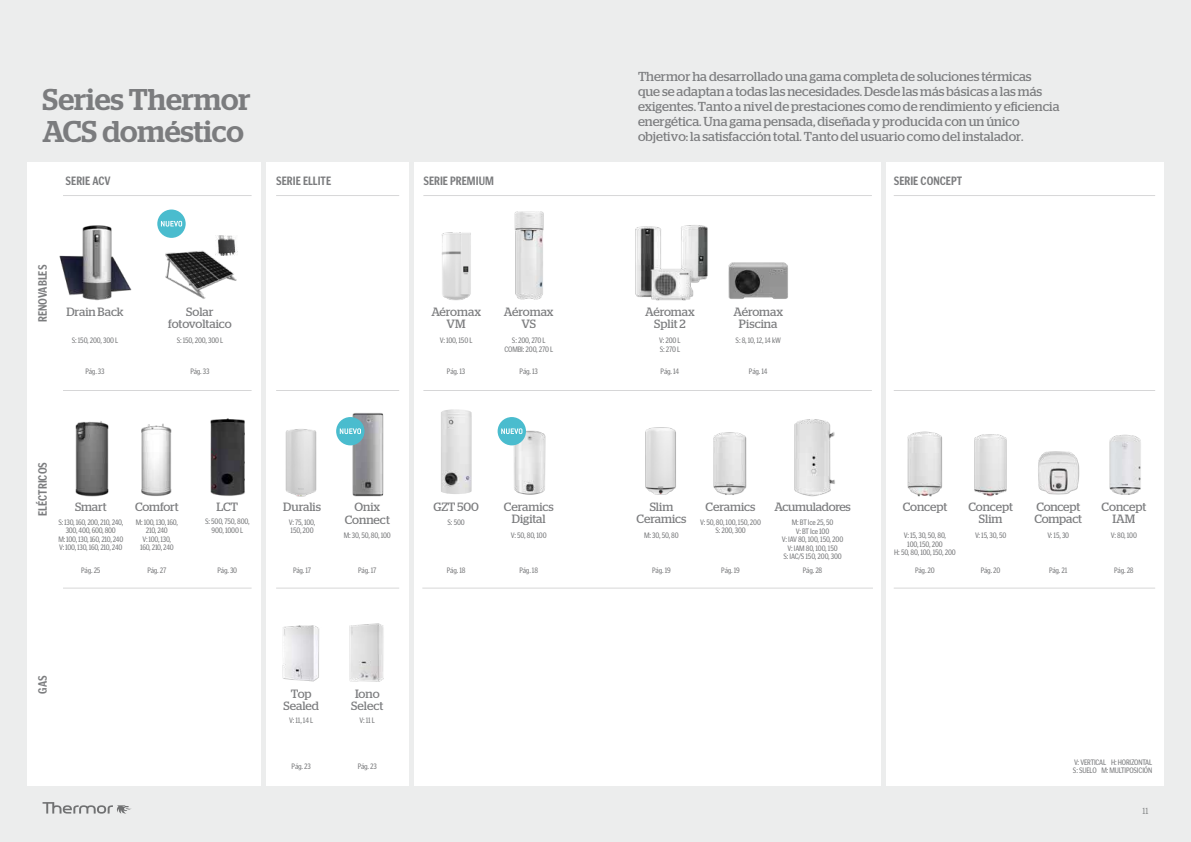
<style>
.page{position:relative;width:1191px;height:842px;background:#eceded}
.page>*{position:absolute;margin:0;border:0;box-sizing:border-box;transform-origin:0 0}
.t1{font:500 30px/32px "Stag";letter-spacing:-.005em;color:#7b7c7e}
.t2{font:13px/15px "Stag";color:#7b7c7e}
.t3{font:12px/12px "Stag";letter-spacing:-.005em;color:#7b7c7e;text-align:center}
.t4{font:700 condensed 12px "Poynter Gothic Text";color:#7b7c7e}
.t5{font:12px "Stag";letter-spacing:-.025em;color:#7b7c7e}
.t6{font:9px "Poynter Gothic Text Condensed";color:#848687}
.t7{font:8px/8.5px "Poynter Gothic Text Condensed";letter-spacing:-.02em;color:#7b7c7e;text-align:center}
</style>
<div class="page">
<div style="left:27px;top:162px;width:234px;height:623px;background:#fff"></div>
<img style="left:210px;top:418px;width:35px;height:78px">
<div style="left:266px;top:162px;width:142px;height:623px;background:#fff"></div>
<div style="left:886px;top:162px;width:277px;height:623px;background:#fff"></div>
<div style="left:414px;top:162px;width:466px;height:623px;background:#fff"></div>
<img style="left:907px;top:431px;width:35px;height:66px">
<img style="left:506px;top:430px;width:40px;height:65px">
<img style="left:713px;top:432px;width:34px;height:63px">
<img style="left:645px;top:427px;width:31px;height:68px">
<img style="left:441px;top:409px;width:31px;height:85px">
<hr style="left:423px;top:195px;width:449px;height:1px;background:#7b7c7e">
<hr style="left:423px;top:390px;width:449px;height:1px;background:#7b7c7e">
<hr style="left:422px;top:588px;width:451px;height:1px;background:#7b7c7e">
<img style="left:794px;top:419px;width:41px;height:78px">
<img style="left:345px;top:413px;width:39px;height:84px">
<img style="left:441px;top:232px;width:30px;height:69px">
<img style="left:635px;top:225px;width:73px;height:76px">
<img style="left:728px;top:262px;width:60px;height:37px">
<img style="left:285px;top:429px;width:32px;height:68px">
<img style="left:282px;top:625px;width:37px;height:57px">
<img style="left:349px;top:623px;width:35px;height:59px">
<hr style="left:276px;top:195px;width:123px;height:1px;background:#7b7c7e">
<hr style="left:63px;top:195px;width:189px;height:1px;background:#7b7c7e">
<hr style="left:893px;top:195px;width:262px;height:1px;background:#7b7c7e">
<hr style="left:276px;top:390px;width:123px;height:1px;background:#7b7c7e">
<hr style="left:63px;top:390px;width:189px;height:1px;background:#7b7c7e">
<hr style="left:893px;top:390px;width:262px;height:1px;background:#7b7c7e">
<hr style="left:276px;top:588px;width:123px;height:1px;background:#7b7c7e">
<hr style="left:63px;top:588px;width:189px;height:1px;background:#7b7c7e">
<hr style="left:893px;top:588px;width:262px;height:1px;background:#7b7c7e">
<img style="left:514px;top:211px;width:30px;height:89px">
<img style="left:59px;top:225px;width:73px;height:76px">
<img style="left:75px;top:421px;width:34px;height:76px">
<img style="left:141px;top:423px;width:31px;height:73px">
<img style="left:974px;top:434px;width:33px;height:63px">
<img style="left:1038px;top:451px;width:42px;height:44px">
<img style="left:1109px;top:434px;width:32px;height:61px">
<img style="left:165px;top:237px;width:72px;height:62px">
<img style="left:215px;top:236px;width:23px;height:19px">
<svg style="left:43px;top:802px;width:88px;height:12px"></svg>
<div style="left:497px;top:417px;width:29px;height:28px;background:#4abcce;border-radius:50%"></div>
<svg style="left:501px;top:428px;width:21px;height:6px"></svg>
<div style="left:336px;top:417px;width:28px;height:28px;background:#4abcce;border-radius:50%"></div>
<svg style="left:340px;top:428px;width:21px;height:6px"></svg>
<div style="left:157px;top:210px;width:29px;height:28px;background:#4abcce;border-radius:50%"></div>
<svg style="left:161px;top:221px;width:21px;height:6px"></svg>
<h1 class="t1" style="left:43px;top:83px;width:209px">Series Thermor<br>ACS doméstico</h1>
<p class="t2" style="left:638px;top:69px;width:423px">Thermor ha desarrollado una gama completa de soluciones térmicas<br>que se adaptan a todas las necesidades. Desde las más básicas a las más exigentes. Tanto a nivel de prestaciones como de rendimiento y eficiencia energética. Una gama pensada, diseñada y producida con un único objetivo: la satisfacción total. Tanto del usuario como del instalador.</p>
<h3 class="t4" style="left:66px;top:174px;width:47px">SERIE ACV</h3>
<h3 class="t4" style="left:276px;top:174px;width:56px">SERIE ELLITE</h3>
<h3 class="t4" style="left:423px;top:174px;width:72px">SERIE PREMIUM</h3>
<h3 class="t4" style="left:893px;top:174px;width:70px">SERIE CONCEPT</h3>
<h3 class="t4" style="left:36px;top:322px;width:59px;rotate:-90deg">RENOVABLES</h3>
<h3 class="t3" style="left:66px;top:306px;width:59px">Drain Back</h3>
<p class="t7" style="left:72px;top:336px;width:48px">S: 150, 200, 300 L</p>
<p class="t7" style="left:85px;top:367px;width:21px">Pág. 33</p>
<h3 class="t3" style="left:168px;top:306px;width:65px">Solar fotovoltaico</h3>
<p class="t7" style="left:177px;top:336px;width:48px">S: 150, 200, 300 L</p>
<p class="t7" style="left:190px;top:367px;width:21px">Pág. 33</p>
<h3 class="t3" style="left:431px;top:306px;width:51px">Aéromax<br>VM</h3>
<h3 class="t3" style="left:504px;top:306px;width:51px">Aéromax<br>VS</h3>
<p class="t7" style="left:440px;top:336px;width:34px">V: 100, 150 L</p>
<p class="t7" style="left:504px;top:336px;width:50px">S: 200, 270 L<br>COMBI: 200, 270 L</p>
<p class="t7" style="left:447px;top:367px;width:20px">Pág. 13</p>
<p class="t7" style="left:519px;top:367px;width:20px">Pág. 13</p>
<h3 class="t3" style="left:645px;top:306px;width:51px">Aéromax<br>Split 2</h3>
<p class="t7" style="left:660px;top:367px;width:20px">Pág. 14</p>
<p class="t7" style="left:659px;top:336px;width:23px;text-align:left">V: 200 L<br>S: 270 L</p>
<h3 class="t3" style="left:733px;top:306px;width:51px">Aéromax<br>Piscina</h3>
<p class="t7" style="left:735px;top:336px;width:47px">S: 8, 10, 12, 14 kW</p>
<p class="t7" style="left:749px;top:367px;width:20px">Pág. 14</p>
<h3 class="t4" style="left:36px;top:516px;width:55px;rotate:-90deg">ELÉCTRICOS</h3>
<h3 class="t3" style="left:75px;top:500px;width:33px">Smart</h3>
<p class="t7" style="left:58px;top:518px;width:66px">S: 130, 160, 200, 210, 240,<br>300, 400, 600, 800<br>M: 100, 130, 160, 210, 240<br>V: 100, 130, 160, 210, 240</p>
<p class="t7" style="left:81px;top:566px;width:21px">Pág. 25</p>
<h3 class="t3" style="left:135px;top:500px;width:45px">Comfort</h3>
<p class="t7" style="left:136px;top:518px;width:44px">M: 100, 130, 160,<br>210, 240<br>V: 100, 130,<br>160, 210, 240</p>
<p class="t7" style="left:147px;top:566px;width:21px">Pág. 27</p>
<h3 class="t3" style="left:216px;top:501px;width:23px">LCT</h3>
<p class="t7" style="left:205px;top:517px;width:46px">S: 500, 750, 800,<br>900, 1000 L</p>
<p class="t7" style="left:217px;top:566px;width:21px">Pág. 30</p>
<h3 class="t3" style="left:283px;top:501px;width:39px">Duralis</h3>
<p class="t7" style="left:289px;top:517px;width:28px;text-align:left">V: 75, 100,<br>150, 200</p>
<p class="t7" style="left:293px;top:566px;width:20px">Pág. 17</p>
<h3 class="t3" style="left:345px;top:500px;width:47px;line-height:13px">Onix<br>Connect</h3>
<p class="t7" style="left:344px;top:531px;width:48px">M: 30, 50, 80, 100</p>
<p class="t7" style="left:358px;top:566px;width:20px">Pág. 17</p>
<h3 class="t3" style="left:433px;top:501px;width:47px">GZT 500</h3>
<p class="t7" style="left:447px;top:517px;width:19px">S: 500</p>
<p class="t7" style="left:447px;top:566px;width:20px">Pág. 18</p>
<h3 class="t3" style="left:504px;top:501px;width:51px">Ceramics<br>Digital</h3>
<p class="t7" style="left:511px;top:531px;width:37px">V: 50, 80, 100</p>
<p class="t7" style="left:519px;top:566px;width:20px">Pág. 18</p>
<h3 class="t3" style="left:636px;top:501px;width:51px">Slim<br>Ceramics</h3>
<p class="t7" style="left:644px;top:531px;width:36px">M: 30, 50, 80</p>
<h3 class="t3" style="left:705px;top:501px;width:51px">Ceramics</h3>
<p class="t7" style="left:700px;top:517px;width:62px">V: 50, 80, 100, 150, 200<br>S: 200, 300</p>
<h3 class="t5" style="left:774px;top:500px;width:78px">Acumuladores</h3>
<p class="t7" style="left:782px;top:518px;width:63px">M: BT Ice 25, 50<br>V: BT Ice 100<br>V: IAV 80, 100, 150, 200<br>V: IAM 80, 100, 150<br>S: IAC/S 150, 200, 300</p>
<h3 class="t3" style="left:902px;top:501px;width:46px">Concept</h3>
<p class="t7" style="left:894px;top:531px;width:63px">V: 15, 30, 50, 80,<br>100, 150, 200<br>H: 50, 80, 100, 150, 200</p>
<h3 class="t3" style="left:968px;top:501px;width:46px">Concept<br>Slim</h3>
<p class="t7" style="left:975px;top:531px;width:33px">V: 15, 30, 50</p>
<h3 class="t3" style="left:1034px;top:501px;width:49px;text-align:left">Concept<br>Compact</h3>
<p class="t7" style="left:1047px;top:531px;width:23px">V: 15, 30</p>
<h3 class="t3" style="left:1101px;top:501px;width:46px">Concept<br>IAM</h3>
<p class="t7" style="left:1110px;top:531px;width:28px">V: 80, 100</p>
<p class="t7" style="left:652px;top:566px;width:20px">Pág. 19</p>
<p class="t7" style="left:721px;top:566px;width:20px">Pág. 19</p>
<p class="t7" style="left:803px;top:566px;width:21px">Pág. 28</p>
<p class="t7" style="left:915px;top:566px;width:21px">Pág. 20</p>
<p class="t7" style="left:980px;top:566px;width:21px">Pág. 20</p>
<p class="t7" style="left:1049px;top:566px;width:20px">Pág. 21</p>
<p class="t7" style="left:1114px;top:566px;width:21px">Pág. 28</p>
<h3 class="t4" style="left:36px;top:694px;width:20px;rotate:-90deg">GAS</h3>
<h3 class="t3" style="left:283px;top:688px;width:37px">Top<br>Sealed</h3>
<h3 class="t3" style="left:351px;top:688px;width:34px">Iono<br>Select</h3>
<p class="t7" style="left:289px;top:716px;width:25px">V: 11, 14 L</p>
<p class="t7" style="left:359px;top:716px;width:17px">V: 11 L</p>
<p class="t7" style="left:292px;top:762px;width:21px">Pág. 23</p>
<p class="t7" style="left:358px;top:762px;width:21px">Pág. 23</p>
<p class="t7" style="left:1073px;top:758px;width:81px;line-height:8px;text-align:left">V: VERTICAL H: HORIZONTAL<br>S: SUELO M: MULTIPOSICIÓN</p>
<p class="t6" style="left:1142px;top:806px;width:7px">11</p>
</div>
